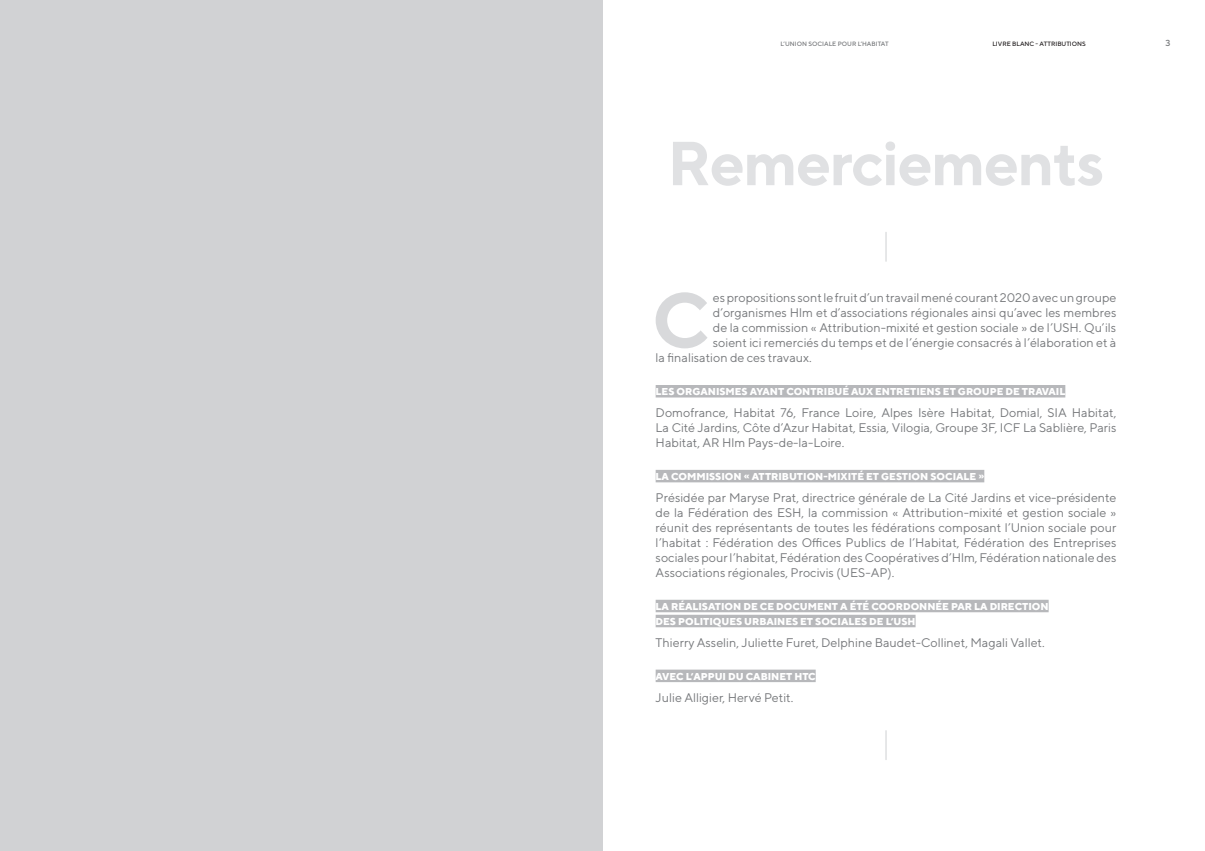
<style>
.page{position:relative;width:1205px;height:851px;background:#fff}
.page>*{position:absolute;margin:0;border:0;box-sizing:border-box;transform-origin:0 0}
.t1{font:700 76.75px "TT Norms";color:#d8d9db}
.TITRE_NOUVEAU_NIVEAU{font:700 61.88px "TT Norms";letter-spacing:-.025em;color:#e0e1e3}
.t2{font:12.5px/15px "TT Norms";color:#76787b;text-align:justify}
.ST2{font:800 10px/15px "TT Norms";color:#fff}
.t3{font:500 8.75px "TT Norms";color:#76787b}
.t4{font:500 6.25px "TT Norms";color:#76787b}
.t5{font:500 6.25px "TT Norms";color:#231f20}
</style>
<div class="page">
<div style="left:0;top:0;width:602px;height:850px;background:#d1d2d4"></div>
<div style="left:656px;top:385px;width:409px;height:12px;background:#b7b8bb"></div>
<div style="left:656px;top:470px;width:328px;height:12px;background:#b7b8bb"></div>
<div style="left:656px;top:599px;width:392px;height:13px;background:#b7b8bb"></div>
<div style="left:656px;top:614px;width:259px;height:13px;background:#b7b8bb"></div>
<div style="left:656px;top:669px;width:160px;height:13px;background:#b7b8bb"></div>
<svg style="left:885px;top:232px;width:1px;height:29px"></svg>
<svg style="left:885px;top:730px;width:1px;height:29px"></svg>
<p class="t4" style="left:780px;top:40px;width:109px">L’UNION SOCIALE POUR L’HABITAT</p>
<p class="t5" style="left:992px;top:40px;width:95px">LIVRE BLANC - ATTRIBUTIONS</p>
<p class="t3" style="left:1165px;top:38px;width:6px">3</p>
<p class="TITRE_NOUVEAU_NIVEAU" style="left:667px;top:124px;width:439px">Remerciements</p>
<p class="t1" style="left:652px;top:272px;width:59px">C</p>
<p class="t2" style="left:713px;top:290px;width:405px">es propositions sont le fruit d’un travail mené courant 2020 avec un groupe</p>
<p class="t2" style="left:713px;top:305px;width:405px">d’organismes Hlm et d’associations régionales ainsi qu’avec les membres</p>
<p class="t2" style="left:713px;top:320px;width:405px">de la commission « Attribution-mixité et gestion sociale » de l’USH. Qu’ils</p>
<p class="t2" style="left:713px;top:335px;width:405px">soient ici remerciés du temps et de l’énergie consacrés à l’élaboration et à</p>
<p class="t2" style="left:656px;top:350px;width:158px">la finalisation de ces travaux.</p>
<p class="ST2" style="left:656px;top:383px;width:411px">LES ORGANISMES AYANT CONTRIBUÉ AUX ENTRETIENS ET GROUPE DE TRAVAIL</p>
<p class="t2" style="left:656px;top:405px;width:462px">Domofrance, Habitat 76, France Loire, Alpes Isère Habitat, Domial, SIA Habitat, La Cité Jardins, Côte d’Azur Habitat, Essia, Vilogia, Groupe 3F, ICF La Sablière, Paris Habitat, AR Hlm Pays-de-la-Loire.</p>
<p class="ST2" style="left:656px;top:468px;width:330px">LA COMMISSION « ATTRIBUTION-MIXITÉ ET GESTION SOCIALE »</p>
<p class="t2" style="left:656px;top:489px;width:462px">Présidée par Maryse Prat, directrice générale de La Cité Jardins et vice-présidente de la Fédération des ESH, la commission « Attribution-mixité et gestion sociale » réunit des représentants de toutes les fédérations composant l’Union sociale pour l’habitat : Fédération des Offices Publics de l’Habitat, Fédération des Entreprises sociales pour l’habitat, Fédération des Coopératives d’Hlm, Fédération nationale des Associations régionales, Procivis (UES-AP).</p>
<p class="ST2" style="left:656px;top:598px;width:394px">LA RÉALISATION DE CE DOCUMENT A ÉTÉ COORDONNÉE PAR LA DIRECTION<br>DES POLITIQUES URBAINES ET SOCIALES DE L’USH</p>
<p class="t2" style="left:656px;top:634px;width:390px">Thierry Asselin, Juliette Furet, Delphine Baudet-Collinet, Magali Vallet.</p>
<p class="ST2" style="left:656px;top:668px;width:161px">AVEC L’APPUI DU CABINET HTC</p>
<p class="t2" style="left:656px;top:689px;width:139px">Julie Alligier, Hervé Petit.</p>
</div>
